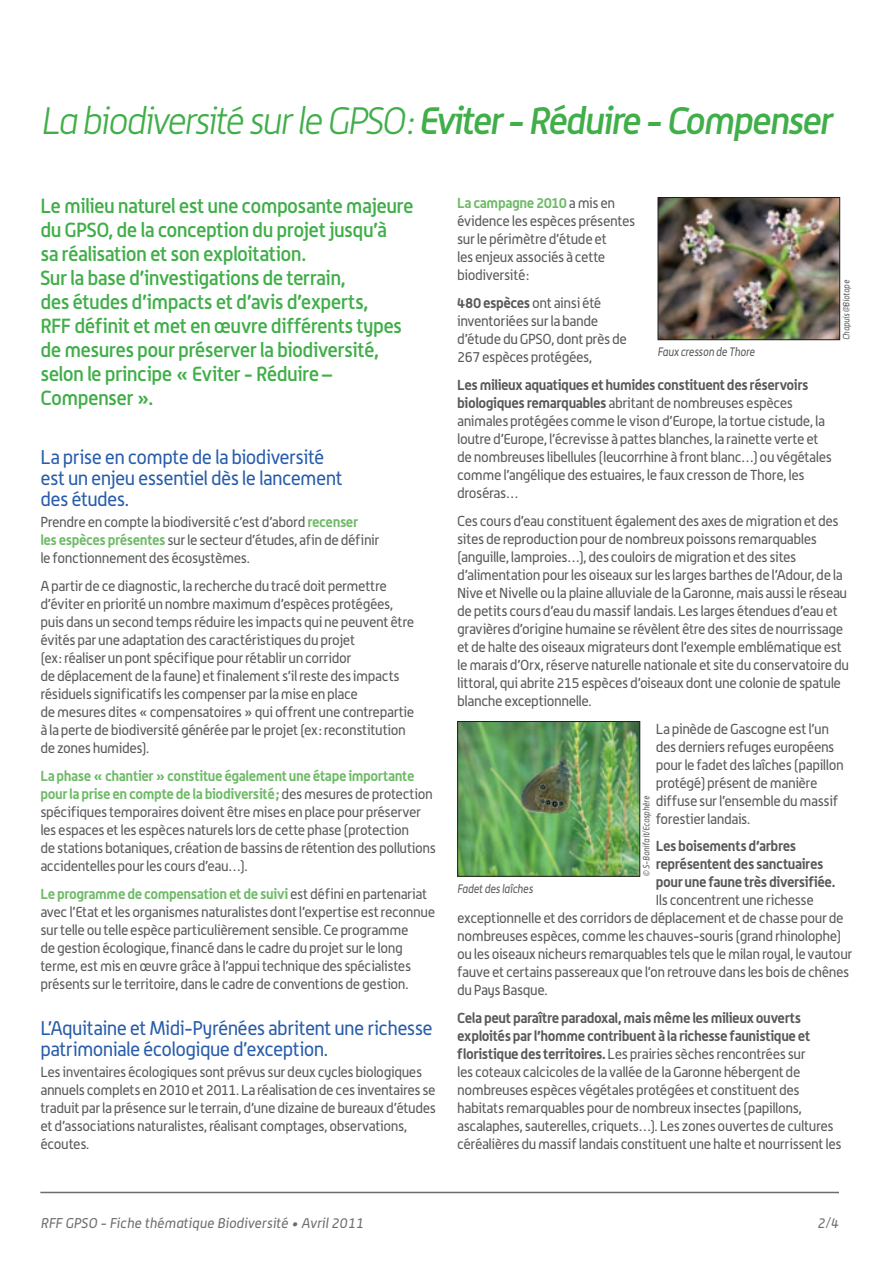
<style>
.page{position:relative;width:893px;height:1263px;background:#fff}
.page>*{position:absolute;margin:0;border:0;box-sizing:border-box;transform-origin:0 0}
.t1{font:italic 300 37.5px "Alwyn";letter-spacing:-.06em;color:#40ae49}
.t2{font:500 20.1px/24px "Alwyn";letter-spacing:-.03em;color:#40ae49}
.t3{font:19.5px/21px "Alwyn";letter-spacing:-.03em;color:#275caa}
.t4{font:14.25px/18px "Alwyn";letter-spacing:-.03em;color:#57585a}
.t5{font:700 14.25px/18px "Alwyn";letter-spacing:-.025em;color:#57585a}
.t6{font:italic 13.95px "Alwyn";color:#6c6d70}
.t7{font:italic 12px "Alwyn";letter-spacing:-.02em;color:#57585a;scale:.9 1}
.t8{font:italic 9px "Alwyn";letter-spacing:-.01em;color:#57585a;scale:.9 1}
.s1{font-weight:500}
.s2{font-weight:700;color:#6eba66}
.s3{font-weight:700}
</style>
<div class="page">
<img style="left:659px;top:199px;width:179px;height:139px">
<div style="left:657px;top:197px;width:183px;height:143px;border:1px solid #231f20"></div>
<img style="left:459px;top:723px;width:179px;height:152px">
<div style="left:457px;top:721px;width:183px;height:156px;border:1px solid #231f20"></div>
<hr style="left:40px;top:1192px;width:799px;height:1px;background:#6c6d70">
<h1 class="t1" style="left:40px;top:99px;width:793px">La biodiversité sur le GPSO: <span class="s1">Eviter - Réduire - Compenser</span></h1>
<p class="t2" style="left:40px;top:193px;width:375px">Le milieu naturel est une composante majeure du GPSO, de la conception du projet jusqu’à<br>sa réalisation et son exploitation.<br>Sur la base d’investigations de terrain,<br>des études d’impacts et d’avis d’experts,<br>RFF définit et met en œuvre différents types de mesures pour préserver la biodiversité, selon le principe « Eviter - Réduire – Compenser ».</p>
<h3 class="t3" style="left:40px;top:447px;width:304px">La prise en compte de la biodiversité est un enjeu essentiel dès le lancement des études.</h3>
<p class="t4" style="left:40px;top:513px;width:340px">Prendre en compte la biodiversité c’est d’abord <span class="s2">recenser<br>les espèces présentes</span> sur le secteur d’études, afin de définir le fonctionnement des écosystèmes.</p>
<p class="t4" style="left:40px;top:577px;width:375px">A partir de ce diagnostic, la recherche du tracé doit permettre d’éviter en priorité un nombre maximum d’espèces protégées, puis dans un second temps réduire les impacts qui ne peuvent être évités par une adaptation des caractéristiques du projet<br>(ex: réaliser un pont spécifique pour rétablir un corridor<br>de déplacement de la faune) et finalement s’il reste des impacts résiduels significatifs les compenser par la mise en place<br>de mesures dites « compensatoires » qui offrent une contrepartie à la perte de biodiversité générée par le projet (ex: reconstitution de zones humides).</p>
<p class="t4" style="left:40px;top:767px;width:397px"><span class="s2">La phase «chantier » constitue également une étape importante pour la prise en compte de la biodiversité;</span> des mesures de protection spécifiques temporaires doivent être mises en place pour préserver les espaces et les espèces naturels lors de cette phase (protection<br>de stations botaniques, création de bassins de rétention des pollutions accidentelles pour les cours d’eau…).</p>
<p class="t4" style="left:40px;top:884px;width:396px"><span class="s2">Le programme de compensation et de suivi</span> est défini en partenariat avec l’Etat et les organismes naturalistes dont l’expertise est reconnue sur telle ou telle espèce particulièrement sensible. Ce programme<br>de gestion écologique, financé dans le cadre du projet sur le long terme, est mis en œuvre grâce à l’appui technique des spécialistes présents sur le territoire, dans le cadre de conventions de gestion.</p>
<h3 class="t3" style="left:40px;top:1017px;width:394px">L’Aquitaine et Midi-Pyrénées abritent une richesse patrimoniale écologique d’exception.</h3>
<p class="t4" style="left:40px;top:1062px;width:397px">Les inventaires écologiques sont prévus sur deux cycles biologiques annuels complets en 2010 et 2011. La réalisation de ces inventaires se traduit par la présence sur le terrain, d’une dizaine de bureaux d’études et d’associations naturalistes, réalisant comptages, observations, écoutes.</p>
<p class="t4" style="left:457px;top:194px;width:180px"><span class="s2">La campagne 2010</span> a mis en évidence les espèces présentes sur le périmètre d’étude et<br>les enjeux associés à cette biodiversité:</p>
<p class="t4" style="left:457px;top:294px;width:171px"><span class="s3">480 espèces</span> ont ainsi été inventoriées sur la bande d’étude du GPSO, dont près de<br>267 espèces protégées,</p>
<p class="t4" style="left:457px;top:376px;width:376px"><span class="s3">Les milieux aquatiques et humides constituent des réservoirs biologiques remarquables</span> abritant de nombreuses espèces animales protégées comme le vison d’Europe, la tortue cistude, la loutre d’Europe, l’écrevisse à pattes blanches, la rainette verte et de nombreuses libellules (leucorrhine à front blanc…) ou végétales comme l’angélique des estuaires, le faux cresson de Thore, les droséras…</p>
<p class="t4" style="left:457px;top:511px;width:394px">Ces cours d’eau constituent également des axes de migration et des sites de reproduction pour de nombreux poissons remarquables (anguille, lamproies…), des couloirs de migration et des sites d’alimentation pour les oiseaux sur les larges barthes de l’Adour, de la Nive et Nivelle ou la plaine alluviale de la Garonne, mais aussi le réseau de petits cours d’eau du massif landais. Les larges étendues d’eau et gravières d’origine humaine se révèlent être des sites de nourrissage et de halte des oiseaux migrateurs dont l’exemple emblématique est le marais d’Orx, réserve naturelle nationale et site du conservatoire du littoral, qui abrite 215 espèces d’oiseaux dont une colonie de spatule blanche exceptionnelle.</p>
<p class="t4" style="left:656px;top:719px;width:189px">La pinède de Gascogne est l’un des derniers refuges européens pour le fadet des laîches (papillon protégé) présent de manière diffuse sur l’ensemble du massif forestier landais.</p>
<p class="t5" style="left:656px;top:837px;width:181px">Les boisements d’arbres représentent des sanctuaires pour une faune très diversifiée.</p>
<p class="t4" style="left:457px;top:891px;width:397px;text-indent:199px">Ils concentrent une richesse exceptionnelle et des corridors de déplacement et de chasse pour de nombreuses espèces, comme les chauves-souris (grand rhinolophe) ou les oiseaux nicheurs remarquables tels que le milan royal, le vautour fauve et certains passereaux que l’on retrouve dans les bois de chênes du Pays Basque.</p>
<p class="t4" style="left:457px;top:1009px;width:386px"><span class="s3">Cela peut paraître paradoxal, mais même les milieux ouverts exploités par l’homme contribuent à la richesse faunistique et floristique des territoires.</span> Les prairies sèches rencontrées sur<br>les coteaux calcicoles de la vallée de la Garonne hébergent de nombreuses espèces végétales protégées et constituent des habitats remarquables pour de nombreux insectes (papillons, ascalaphes, sauterelles, criquets…). Les zones ouvertes de cultures céréalières du massif landais constituent une halte et nourrissent les</p>
<p class="t8" style="left:841px;top:340px;width:69px;rotate:-90deg">Chapuis@Biotope</p>
<p class="t7" style="left:657px;top:345px;width:110px">Faux cresson de Thore</p>
<p class="t8" style="left:641px;top:877px;width:92px;rotate:-90deg">© S-Bonifait/Ecosphère</p>
<p class="t7" style="left:457px;top:881px;width:86px">Fadet des laîches</p>
<p class="t6" style="left:40px;top:1215px;width:325px">RFF GPSO - Fiche thématique Biodiversité • Avril 2011</p>
<p class="t6" style="left:817px;top:1215px;width:23px">2/4</p>
</div>
